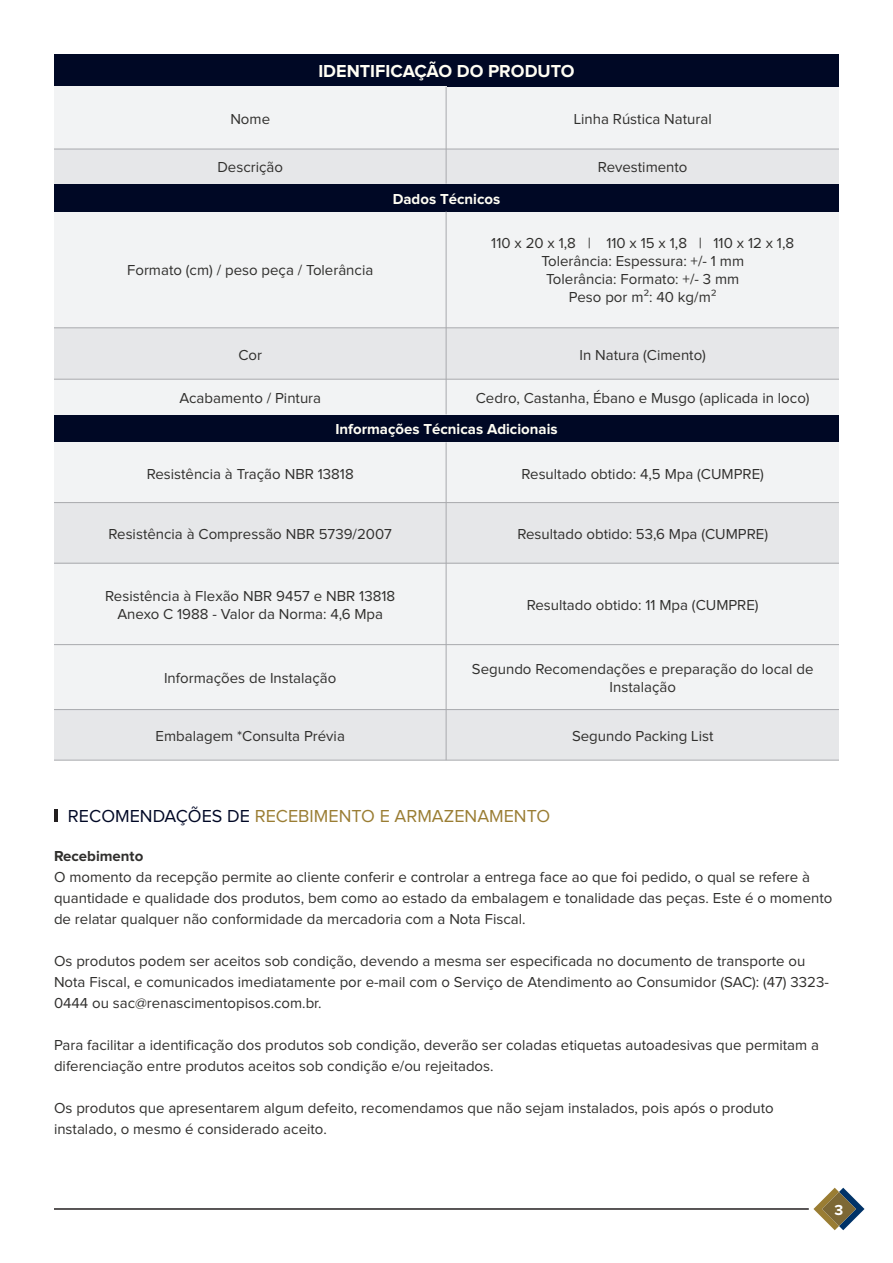
<style>
.page{position:relative;width:893px;height:1263px;background:#fff}
.page>*{position:absolute;margin:0;border:0;box-sizing:border-box;transform-origin:0 0}
.t1{font:18px "Proxima Nova";color:#9a7d33}
.t2{font:700 18px "Proxima Nova";color:#fffef4}
.t3{font:15px/21px "Proxima Nova";color:#302f2d}
.t4{font:700 15px "Proxima Nova";color:#fffef4}
.t5{font:700 15px "Proxima Nova";color:#302f2d}
.t6{font:700 15px "Proxima Nova";color:#fff}
.s1{color:#000825}
</style>
<div class="page">
<svg style="left:813px;top:1188px;width:51px;height:42px"></svg>
<hr style="left:54px;top:1208px;width:755px;height:2px;background:#231f20">
<div style="left:54px;top:54px;width:785px;height:33px;background:#000825"></div>
<div style="left:54px;top:184px;width:785px;height:28px;background:#000825"></div>
<div style="left:54px;top:414px;width:785px;height:28px;background:#000825"></div>
<div style="left:54px;top:87px;width:392px;height:62px;background:#f2f3f4"></div>
<div style="left:446px;top:87px;width:393px;height:62px;background:#f2f3f4"></div>
<div style="left:446px;top:149px;width:393px;height:35px;background:#e6e7e9"></div>
<div style="left:446px;top:212px;width:393px;height:115px;background:#f2f3f4"></div>
<div style="left:446px;top:328px;width:393px;height:52px;background:#e6e7e9"></div>
<div style="left:446px;top:379px;width:393px;height:35px;background:#f2f3f4"></div>
<div style="left:446px;top:442px;width:393px;height:61px;background:#f2f3f4"></div>
<div style="left:446px;top:563px;width:393px;height:81px;background:#f2f3f4"></div>
<div style="left:446px;top:644px;width:393px;height:66px;background:#f2f3f4"></div>
<div style="left:446px;top:710px;width:393px;height:50px;background:#e6e7e9"></div>
<div style="left:446px;top:503px;width:393px;height:60px;background:#e6e7e9"></div>
<div style="left:54px;top:149px;width:392px;height:35px;background:#e6e7e9"></div>
<div style="left:54px;top:212px;width:392px;height:115px;background:#f2f3f4"></div>
<div style="left:54px;top:328px;width:392px;height:52px;background:#e6e7e9"></div>
<div style="left:54px;top:379px;width:392px;height:35px;background:#f2f3f4"></div>
<div style="left:54px;top:442px;width:392px;height:61px;background:#f2f3f4"></div>
<div style="left:54px;top:563px;width:392px;height:81px;background:#f2f3f4"></div>
<div style="left:54px;top:644px;width:392px;height:66px;background:#f2f3f4"></div>
<div style="left:54px;top:710px;width:392px;height:50px;background:#e6e7e9"></div>
<div style="left:54px;top:503px;width:392px;height:60px;background:#e6e7e9"></div>
<svg style="left:54px;top:809px;width:3px;height:12px"></svg>
<hr style="left:54px;top:149px;width:785px;height:1px;background:#a8a9ad">
<hr style="left:54px;top:327px;width:785px;height:1px;background:#a8a9ad">
<hr style="left:54px;top:379px;width:785px;height:1px;background:#a8a9ad">
<hr style="left:54px;top:502px;width:785px;height:1px;background:#a8a9ad">
<hr style="left:54px;top:563px;width:785px;height:1px;background:#a8a9ad">
<hr style="left:54px;top:644px;width:785px;height:1px;background:#a8a9ad">
<hr style="left:54px;top:709px;width:785px;height:1px;background:#a8a9ad">
<hr style="left:54px;top:760px;width:785px;height:1px;background:#a8a9ad">
<hr style="left:446px;top:87px;width:1px;height:97px;background:#a8a9ad">
<hr style="left:446px;top:212px;width:1px;height:202px;background:#a8a9ad">
<hr style="left:446px;top:442px;width:1px;height:318px;background:#a8a9ad">
<p class="t2" style="left:318px;top:63px;width:258px">IDENTIFICAÇÃO DO PRODUTO</p>
<p class="t3" style="left:230px;top:109px;width:41px">Nome</p>
<p class="t3" style="left:574px;top:109px;width:139px">Linha Rústica Natural</p>
<p class="t3" style="left:598px;top:157px;width:91px">Revestimento</p>
<p class="t3" style="left:217px;top:157px;width:67px">Descrição</p>
<p class="t3" style="left:127px;top:261px;width:248px">Formato (cm) / peso peça / Tolerância</p>
<p class="t3" style="left:238px;top:345px;width:25px">Cor</p>
<p class="t3" style="left:179px;top:388px;width:143px">Acabamento / Pintura</p>
<p class="t4" style="left:393px;top:192px;width:109px">Dados Técnicos</p>
<p class="t3" style="left:491px;top:235px;width:304px;line-height:18px;text-align:center">110 x 20 x 1,8 | 110 x 15 x 1,8 | 110 x 12 x 1,8<br>Tolerância: Espessura: +/- 1 mm<br>Tolerância: Formato: +/- 3 mm<br>Peso por m²: 40 kg/m²</p>
<p class="t3" style="left:579px;top:345px;width:128px">In Natura (Cimento)</p>
<p class="t3" style="left:476px;top:388px;width:335px">Cedro, Castanha, Ébano e Musgo (aplicada in loco)</p>
<p class="t4" style="left:335px;top:422px;width:224px">Informações Técnicas Adicionais</p>
<p class="t3" style="left:147px;top:464px;width:209px">Resistência à Tração NBR 13818</p>
<p class="t3" style="left:109px;top:524px;width:285px">Resistência à Compressão NBR 5739/2007</p>
<p class="t3" style="left:105px;top:587px;width:291px;line-height:18px;text-align:center">Resistência à Flexão NBR 9457 e NBR 13818<br>Anexo C 1988 - Valor da Norma: 4,6 Mpa</p>
<p class="t3" style="left:164px;top:668px;width:174px">Informações de Instalação</p>
<p class="t3" style="left:156px;top:726px;width:191px">Embalagem *Consulta Prévia</p>
<p class="t3" style="left:521px;top:464px;width:244px">Resultado obtido: 4,5 Mpa (CUMPRE)</p>
<p class="t3" style="left:517px;top:524px;width:252px">Resultado obtido: 53,6 Mpa (CUMPRE)</p>
<p class="t3" style="left:527px;top:595px;width:233px">Resultado obtido: 11 Mpa (CUMPRE)</p>
<p class="t3" style="left:472px;top:661px;width:343px;line-height:18px;text-align:center">Segundo Recomendações e preparação do local de<br>Instalação</p>
<p class="t3" style="left:572px;top:726px;width:143px">Segundo Packing List</p>
<p class="t1" style="left:68px;top:808px;width:484px"><span class="s1">RECOMENDAÇÕES DE</span> RECEBIMENTO E ARMAZENAMENTO</p>
<p class="t5" style="left:54px;top:849px;width:91px">Recebimento</p>
<p class="t3" style="left:54px;top:867px;width:780px">O momento da recepção permite ao cliente conferir e controlar a entrega face ao que foi pedido, o qual se refere à quantidade e qualidade dos produtos, bem como ao estado da embalagem e tonalidade das peças. Este é o momento de relatar qualquer não conformidade da mercadoria com a Nota Fiscal.</p>
<p class="t3" style="left:54px;top:951px;width:776px">Os produtos podem ser aceitos sob condição, devendo a mesma ser especificada no documento de transporte ou<br>Nota Fiscal, e comunicados imediatamente por e-mail com o Serviço de Atendimento ao Consumidor (SAC): (47) 3323-<br>0444 ou sac@renascimentopisos.com.br.</p>
<p class="t3" style="left:54px;top:1035px;width:767px">Para facilitar a identificação dos produtos sob condição, deverão ser coladas etiquetas autoadesivas que permitam a diferenciação entre produtos aceitos sob condição e/ou rejeitados.</p>
<p class="t3" style="left:54px;top:1098px;width:721px">Os produtos que apresentarem algum defeito, recomendamos que não sejam instalados, pois após o produto instalado, o mesmo é considerado aceito.</p>
<p class="t6" style="left:835px;top:1203px;width:10px">3</p>
</div>
